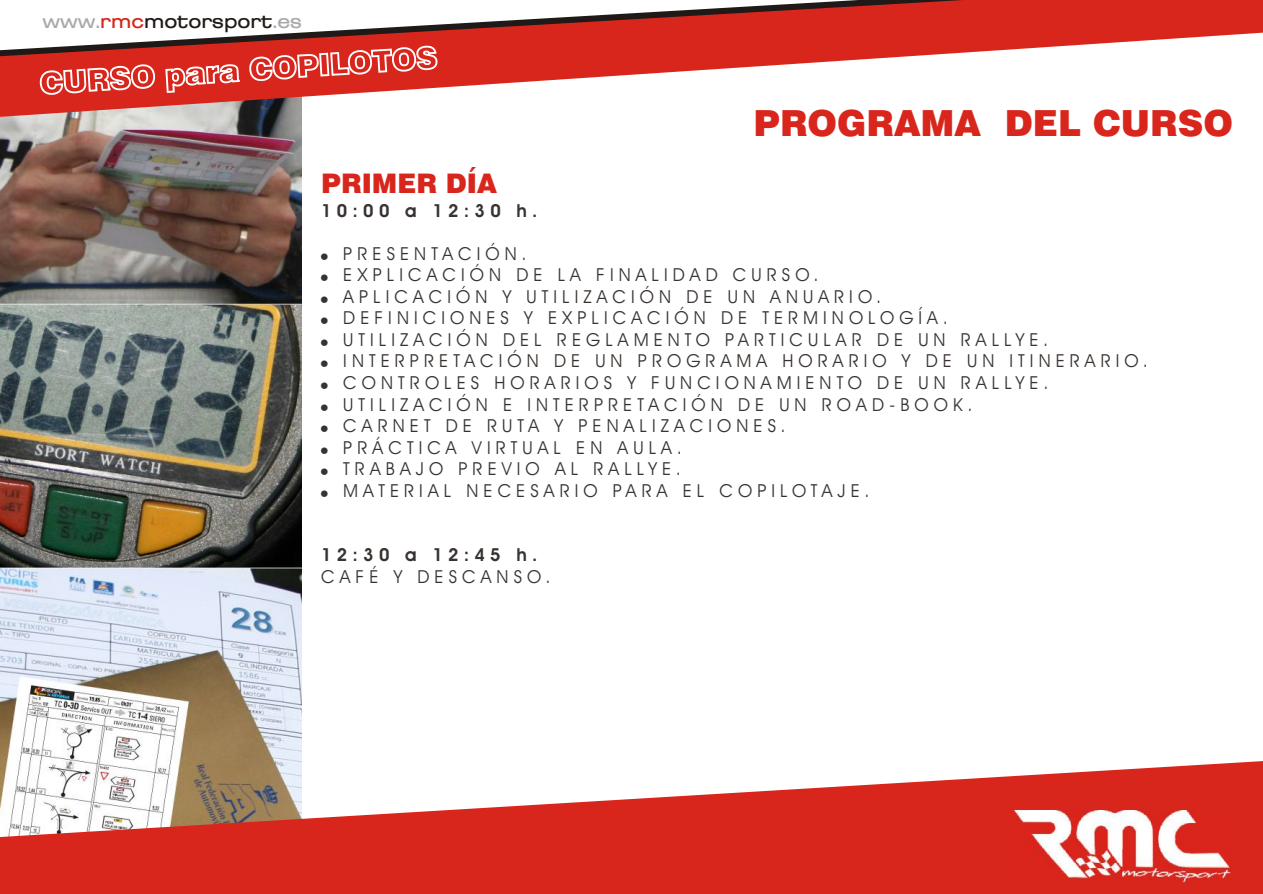
<style>
.page{position:relative;width:1263px;height:894px;background:#fff}
.page>*{position:absolute;margin:0;border:0;box-sizing:border-box;transform-origin:0 0}
.t1{font:36px "Swis 721 Blk BT";color:#d9261c}
.t2{font:27px "Swis 721 Blk BT";color:#d9261c}
.t3{font:19.95px "AT Brazilia Seven";color:#1f1a17}
.t4{font:18px/21.6px "Avant Garde Bk BT";letter-spacing:.28em;color:#383330}
.t5{font:700 18px "Avant Garde Bk BT";letter-spacing:.29em;color:#383330}
.s1{color:#aba8a8}
.s2{color:#d9261c}
</style>
<div class="page">
<img style="left:0;top:118px;width:302px;height:642px">
<svg style="left:0;top:760px;width:1263px;height:134px;fill:#d9261c"></svg>
<svg style="left:0;top:0;width:1263px;height:118px"></svg>
<svg style="left:0;top:0;width:1164px;height:57px;fill:#d9261c"></svg>
<img style="left:1012px;top:810px;width:219px;height:73px">
<svg style="left:40px;top:64px;width:115px;height:31px"></svg>
<svg style="left:165px;top:64px;width:75px;height:29px"></svg>
<svg style="left:249px;top:46px;width:189px;height:35px;background:#e25a52"></svg>
<p class="t3" style="left:43px;top:12px;width:261px"><span class="s1">www.</span><span class="s2">rmc</span>motorsport<span class="s1">.es</span></p>
<h2 class="t2" style="left:321px;top:173px;width:177px">PRIMER DÍA</h2>
<h1 class="t1" style="left:754px;top:109px;width:481px">PROGRAMA DEL CURSO</h1>
<p class="t5" style="left:321px;top:203px;width:218px">10:00 a 12:30 h.</p>
<p class="t4" style="left:343px;top:244px;width:806px">PRESENTACIÓN.<br>EXPLICACIÓN DE LA FINALIDAD CURSO.<br>APLICACIÓN Y UTILIZACIÓN DE UN ANUARIO.<br>DEFINICIONES Y EXPLICACIÓN DE TERMINOLOGÍA.<br>UTILIZACIÓN DEL REGLAMENTO PARTICULAR DE UN RALLYE.<br>INTERPRETACIÓN DE UN PROGRAMA HORARIO Y DE UN ITINERARIO.<br>CONTROLES HORARIOS Y FUNCIONAMIENTO DE UN RALLYE.<br>UTILIZACIÓN E INTERPRETACIÓN DE UN ROAD-BOOK.<br>CARNET DE RUTA Y PENALIZACIONES.<br>PRÁCTICA VIRTUAL EN AULA.<br>TRABAJO PREVIO AL RALLYE.<br>MATERIAL NECESARIO PARA EL COPILOTAJE.</p>
<p class="t5" style="left:321px;top:548px;width:218px">12:30 a 12:45 h.</p>
<p class="t4" style="left:321px;top:567px;width:231px">CAFÉ Y DESCANSO.</p>
</div>
